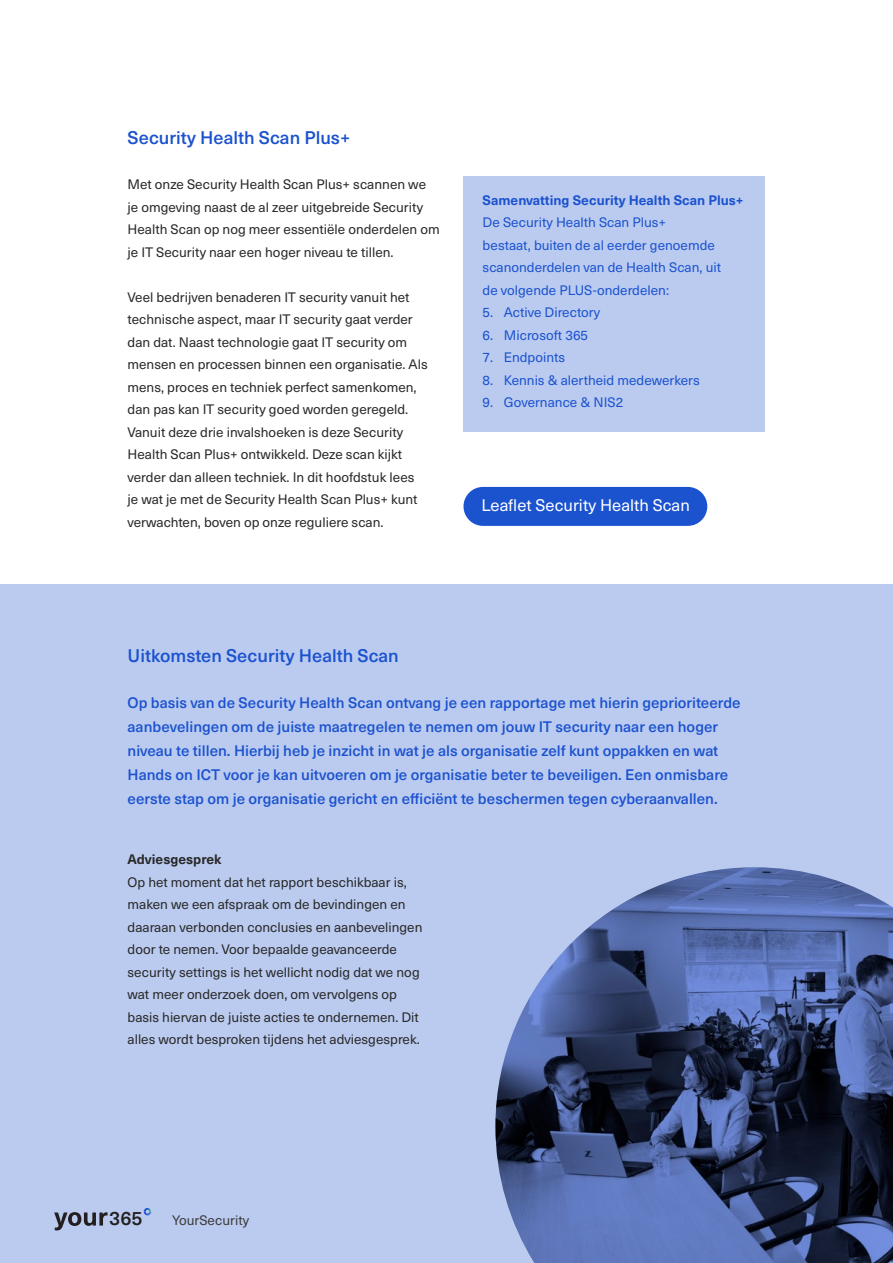
<style>
.page{position:relative;width:893px;height:1263px;background:#fff}
.page>*{position:absolute;margin:0;border:0;box-sizing:border-box;transform-origin:0 0}
.t1{font:500 19.2px "Neue Haas Unica W1 G";color:#231f20}
.t2{font:500 18px "Neue Haas Unica W1 G";color:#1b52ce}
.t3{font:16.5px "Neue Haas Unica W1 G";color:#fff}
.t4{font:500 15px/24px "Neue Haas Unica W1 G";color:#1b52ce}
.t5{font:13.5px/22.5px "Neue Haas Unica W1 G";color:#282827}
.t6{font:13.5px/22.5px "Neue Haas Unica W1 G";color:#1b52ce}
.t7{font:700 13.5px "Neue Haas Unica W1 G";color:#1b52ce}
.t8{font:700 13.5px "Neue Haas Unica W1 G";color:#282827}
.t9{font:13.5px "Neue Haas Unica W1 G";color:#3c3c3b}
</style>
<div class="page">
<div style="left:0;top:585px;width:893px;height:678px;background:#bbcbf0"></div>
<div style="left:463px;top:176px;width:302px;height:256px;background:#bbcbf0"></div>
<img style="left:495px;top:867px;width:398px;height:396px">
<svg style="left:54px;top:1212px;width:54px;height:18px"></svg>
<svg style="left:143px;top:1207px;width:9px;height:9px"></svg>
<div style="left:463px;top:487px;width:244px;height:39px;background:#1b52ce;border-radius:19px"></div>
<h2 class="t2" style="left:128px;top:124px;width:224px">Security Health Scan Plus+</h2>
<p class="t5" style="left:128px;top:172px;width:314px">Met onze Security Health Scan Plus+ scannen we je omgeving naast de al zeer uitgebreide Security Health Scan op nog meer essentiële onderdelen om je IT Security naar een hoger niveau te tillen.</p>
<p class="t5" style="left:128px;top:285px;width:302px">Veel bedrijven benaderen IT security vanuit het technische aspect, maar IT security gaat verder dan dat. Naast technologie gaat IT security om mensen en processen binnen een organisatie. Als mens, proces en techniek perfect samenkomen, dan pas kan IT security goed worden geregeld.<br>Vanuit deze drie invalshoeken is deze Security Health Scan Plus+ ontwikkeld. Deze scan kijkt verder dan alleen techniek. In dit hoofdstuk lees je wat je met de Security Health Scan Plus+ kunt verwachten, boven op onze reguliere scan.</p>
<p class="t7" style="left:483px;top:190px;width:262px">Samenvatting Security Health Scan Plus+</p>
<p class="t6" style="left:483px;top:211px;width:240px">De Security Health Scan Plus+<br>bestaat, buiten de al eerder genoemde scanonderdelen van de Health Scan, uit de volgende PLUS-onderdelen:</p>
<p class="t6" style="left:483px;top:301px;width:119px">5. Active Directory</p>
<p class="t6" style="left:483px;top:323px;width:107px">6. Microsoft 365</p>
<p class="t6" style="left:483px;top:346px;width:84px">7. Endpoints</p>
<p class="t6" style="left:483px;top:368px;width:219px">8. Kennis &amp; alertheid medewerkers</p>
<p class="t6" style="left:483px;top:391px;width:142px">9. Governance &amp; NIS2</p>
<p class="t3" style="left:482px;top:493px;width:210px">Leaflet Security Health Scan</p>
<h2 class="t2" style="left:128px;top:642px;width:273px">Uitkomsten Security Health Scan</h2>
<p class="t4" style="left:128px;top:690px;width:614px">Op basis van de Security Health Scan ontvang je een rapportage met hierin geprioriteerde aanbevelingen om de juiste maatregelen te nemen om jouw IT security naar een hoger niveau te tillen. Hierbij heb je inzicht in wat je als organisatie zelf kunt oppakken en wat Hands on ICT voor je kan uitvoeren om je organisatie beter te beveiligen. Een onmisbare eerste stap om je organisatie gericht en efficiënt te beschermen tegen cyberaanvallen.</p>
<p class="t8" style="left:128px;top:849px;width:95px">Adviesgesprek</p>
<p class="t5" style="left:128px;top:870px;width:296px">Op het moment dat het rapport beschikbaar is, maken we een afspraak om de bevindingen en daaraan verbonden conclusies en aanbevelingen door te nemen. Voor bepaalde geavanceerde security settings is het wellicht nodig dat we nog wat meer onderzoek doen, om vervolgens op basis hiervan de juiste acties te ondernemen. Dit alles wordt besproken tijdens het adviesgesprek.</p>
<h1 class="t1" style="left:109px;top:1204px;width:35px">365</h1>
<p class="t9" style="left:172px;top:1211px;width:78px">YourSecurity</p>
</div>
